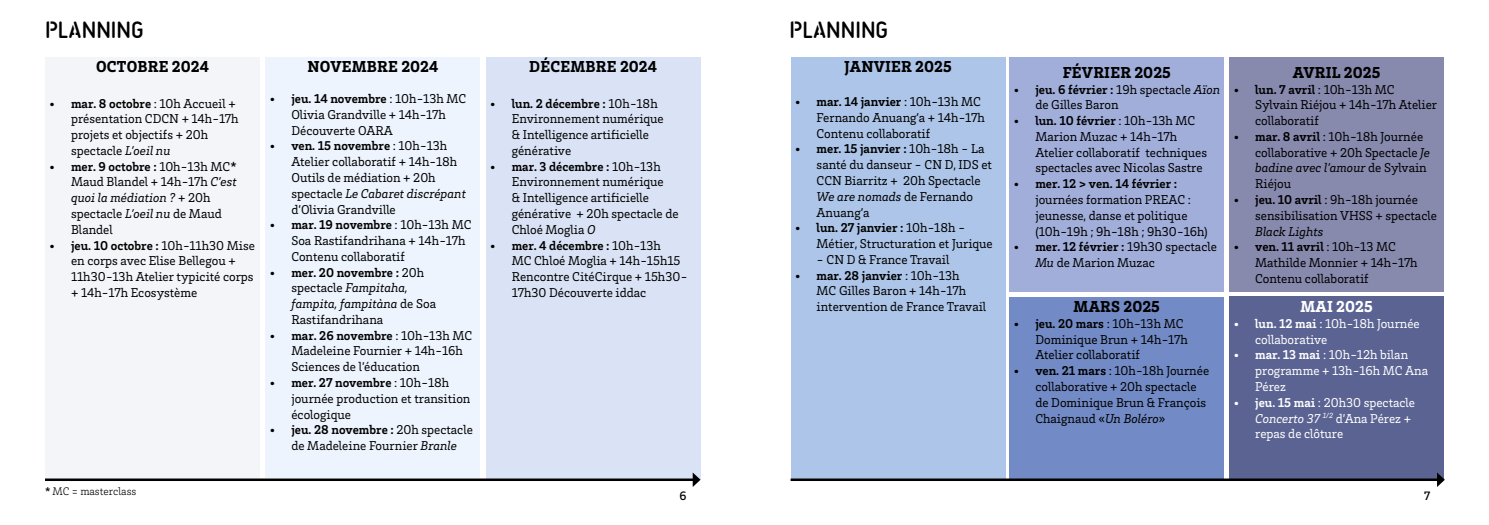
<style>
.page{position:relative;width:1489px;height:525px;background:#fff}
.page>*{position:absolute;margin:0;border:0;box-sizing:border-box;transform-origin:0 0}
.t1{font:26.25px "Stencil Allround";color:#000}
.t2{font:900 16.25px "Brix Slab";letter-spacing:.015em;color:#000}
.t3{font:900 16.25px "Brix Slab";color:#fff}
.t4{font:13.12px/15.8px "Brix Slab";color:#000}
.t5{font:13.12px/15.8px "Brix Slab";color:#fff}
.t6{font:700 13.12px "Brix Slab";color:#000}
.t7{font:italic 13.12px "Brix Slab";color:#000}
.t8{font:500 12.5px "Brix Slab";color:#000}
.t9{font:300 11.25px "Brix Slab";color:#000}
.s1{font-weight:700}
.s2{font-style:italic}
.s3{font-weight:500}
</style>
<div class="page">
<div style="left:45px;top:57px;width:215px;height:422px;background:#f4f5f9"></div>
<div style="left:265px;top:57px;width:215px;height:420px;background:#edf4fd"></div>
<div style="left:485px;top:57px;width:215px;height:422px;background:#dae3f5"></div>
<hr style="left:45px;top:478px;width:650px;height:2px;background:#000">
<svg style="left:692px;top:472px;width:8px;height:14px"></svg>
<div style="left:790px;top:57px;width:215px;height:422px;background:#adc5e8"></div>
<div style="left:1009px;top:57px;width:215px;height:235px;background:#a1aeda"></div>
<div style="left:1228px;top:57px;width:215px;height:235px;background:#8789ad"></div>
<div style="left:1009px;top:297px;width:215px;height:181px;background:#728bc6"></div>
<div style="left:1228px;top:297px;width:215px;height:183px;background:#5b6392"></div>
<hr style="left:790px;top:478px;width:648px;height:2px;background:#000">
<svg style="left:1436px;top:472px;width:8px;height:14px"></svg>
<h1 class="t1" style="left:45px;top:17px;width:100px">PLANNING</h1>
<p class="t2" style="left:96px;top:56px;width:114px">OCTOBRE 2024</p>
<p class="t4" style="left:71px;top:95px;width:169px;text-indent:-22px"><span class="s1">• mar. 8 octobre</span> : 10h Accueil + présentation CDCN + 14h-17h projets et objectifs + 20h spectacle <span class="s2">L’oeil nu</span></p>
<p class="t4" style="left:71px;top:158px;width:167px;text-indent:-22px"><span class="s1">• mer. 9 octobre :</span> 10h-13h MC<span class="s3">*<br></span>Maud Blandel + 14h-17h <span class="s2">C’est quoi la médiation ? +</span> 20h spectacle <span class="s2">L’oeil nu</span> de Maud<br>Blandel</p>
<p class="t4" style="left:71px;top:236px;width:185px;text-indent:-22px"><span class="s1">• jeu. 10 octobre :</span> 10h-11h30 Mise en corps avec Elise Bellegou +<br>11h30-13h Atelier typicité corps + 14h-17h Ecosystème</p>
<p class="t9" style="left:45px;top:484px;width:93px"><span class="s3">*</span> MC = masterclass</p>
<p class="t2" style="left:307px;top:56px;width:132px">NOVEMBRE 2024</p>
<p class="t4" style="left:291px;top:90px;width:176px;text-indent:-22px"><span class="s1">• jeu. 14 novembre</span> : 10h-13h MC<br>Olivia Grandville + 14h-17h<br>Découverte OARA</p>
<p class="t4" style="left:291px;top:137px;width:176px;text-indent:-22px"><span class="s1">• ven. 15 novembre</span> : 10h-13h<br>Atelier collaboratif + 14h-18h<br>Outils de médiation + 20h spectacle <span class="s2">Le Cabaret discrépant </span>d’Olivia Grandville</p>
<p class="t4" style="left:291px;top:216px;width:181px;text-indent:-22px"><span class="s1">• mar. 19 novembre</span> : 10h-13h MC<br>Soa Rastifandrihana + 14h-17h<br>Contenu collaboratif</p>
<p class="t4" style="left:291px;top:263px;width:146px;text-indent:-22px"><span class="s1">• mer. 20 novembre :</span> 20h spectacle <span class="s2">Fampitaha, fampita, fampitàna</span> de Soa<br>Rastifandrihana</p>
<p class="t4" style="left:291px;top:326px;width:182px;text-indent:-22px"><span class="s1">• mar. 26 novembre</span> : 10h-13h MC<br>Madeleine Fournier + 14h-16h<br>Sciences de l’éducation</p>
<p class="t4" style="left:291px;top:374px;width:180px;text-indent:-22px"><span class="s1">• mer. 27 novembre</span> : 10h-18h journée production et transition écologique</p>
<p class="t4" style="left:269px;top:421px;width:205px;text-align:center"><span class="s1">• jeu. 28 novembre :</span> 20h spectacle de Madeleine Fournier <span class="s2">Branle</span></p>
<p class="t2" style="left:529px;top:56px;width:129px">DÉCEMBRE 2024</p>
<p class="t4" style="left:511px;top:95px;width:153px;text-indent:-22px"><span class="s1">• lun. 2 décembre :</span> 10h-18h<br>Environnement numérique &amp; Intelligence artificielle générative</p>
<p class="t4" style="left:511px;top:158px;width:168px;text-indent:-22px"><span class="s1">• mar. 3 décembre :</span> 10h-13h<br>Environnement numérique<br>&amp; Intelligence artificielle générative + 20h spectacle de<br>Chloé Moglia <span class="s2">O</span></p>
<p class="t4" style="left:511px;top:236px;width:177px;text-indent:-22px"><span class="s1">• mer. 4 décembre :</span> 10h-13h<br>MC Chloé Moglia + 14h-15h15<br>Rencontre CitéCirque + 15h30-<br>17h30 Découverte iddac</p>
<h1 class="t1" style="left:789px;top:17px;width:100px">PLANNING</h1>
<p class="t2" style="left:844px;top:56px;width:109px">JANVIER 2025</p>
<p class="t4" style="left:816px;top:93px;width:170px;text-indent:-22px"><span class="s1">• mar. 14 janvier</span> : 10h-13h MC<br>Fernando Anuang’a + 14h-17h<br>Contenu collaboratif</p>
<p class="t4" style="left:816px;top:140px;width:177px;text-indent:-22px"><span class="s1">• mer. 15 janvier :</span> 10h-18h - La santé du danseur - CN D, IDS et<br>CCN Biarritz + 20h Spectacle<br><span class="s2">We are nomads</span> de Fernando<br>Anuang’a</p>
<p class="t4" style="left:816px;top:219px;width:178px;text-indent:-22px"><span class="s1">• lun. 27 janvier :</span> 10h-18h -<br>Métier, Structuration et Jurique</p>
<p class="t4" style="left:816px;top:251px;width:134px">- CN D &amp; France Travail</p>
<p class="t4" style="left:816px;top:266px;width:171px;text-indent:-22px"><span class="s1">• mar. 28 janvier</span> : 10h-13h<br>MC Gilles Baron + 14h-17h intervention de France Travail</p>
<p class="t2" style="left:1062px;top:62px;width:110px">FÉVRIER 2025</p>
<p class="t4" style="left:1035px;top:81px;width:186px;text-indent:-22px"><span class="s1">• jeu. 6 février :</span> 19h spectacle <span class="s2">Aïon </span>de Gilles Baron</p>
<p class="t4" style="left:1035px;top:112px;width:173px;text-indent:-22px"><span class="s1">• lun. 10 février</span> : 10h-13h MC<br>Marion Muzac + 14h-17h<br>Atelier collaboratif techniques spectacles avec Nicolas Sastre</p>
<p class="t6" style="left:1012px;top:175px;width:166px">• mer. 12 &gt; ven. 14 février :</p>
<p class="t4" style="left:1035px;top:191px;width:174px">journées formation PREAC : jeunesse, danse et politique (10h-19h ; 9h-18h ; 9h30-16h)</p>
<p class="t4" style="left:1035px;top:238px;width:183px;text-indent:-22px"><span class="s1">• mer. 12 février :</span> 19h30 spectacle<br><span class="s2">Mu</span> de Marion Muzac</p>
<p class="t2" style="left:1073px;top:296px;width:88px">MARS 2025</p>
<p class="t4" style="left:1035px;top:315px;width:154px;text-indent:-22px"><span class="s1">• jeu. 20 mars</span> : 10h-13h MC<br>Dominique Brun + 14h-17h<br>Atelier collaboratif</p>
<p class="t4" style="left:1035px;top:362px;width:175px;text-indent:-22px"><span class="s1">• ven. 21 mars</span> : 10h-18h Journée collaborative + 20h spectacle de Dominique Brun &amp; François<br>Chaignaud «<span class="s2">Un Boléro</span>»</p>
<p class="t2" style="left:1292px;top:62px;width:89px">AVRIL 2025</p>
<p class="t4" style="left:1255px;top:81px;width:183px;text-indent:-22px"><span class="s1">• lun. 7 avril</span> : 10h-13h MC<br>Sylvain Riéjou + 14h-17h Atelier collaboratif</p>
<p class="t4" style="left:1255px;top:128px;width:176px;text-indent:-22px"><span class="s1">• mar. 8 avril</span> : 10h-18h Journée collaborative + 20h Spectacle <span class="s2">Je badine avec l’amour</span> de Sylvain<br>Riéjou</p>
<p class="t4" style="left:1255px;top:191px;width:183px;text-indent:-22px"><span class="s1">• jeu. 10 avril</span> : 9h-18h journée sensibilisation VHSS + spectacle</p>
<p class="t7" style="left:1255px;top:222px;width:70px">Black Lights</p>
<p class="t4" style="left:1255px;top:238px;width:164px;text-indent:-22px"><span class="s1">• ven. 11 avril</span> : 10h-13 MC<br>Mathilde Monnier + 14h-17h<br>Contenu collaboratif</p>
<p class="t3" style="left:1300px;top:296px;width:74px">MAI 2025</p>
<p class="t5" style="left:1255px;top:315px;width:166px;text-indent:-22px"><span class="s1">• lun. 12 mai</span> : 10h-18h Journée collaborative</p>
<p class="t5" style="left:1255px;top:346px;width:174px;text-indent:-22px"><span class="s1">• mar. 13 mai</span> : 10h-12h bilan programme + 13h-16h MC Ana<br>Pérez</p>
<p class="t5" style="left:1255px;top:393px;width:161px;text-indent:-22px"><span class="s1">• jeu. 15 mai</span> : 20h30 spectacle<br><span class="s2">Concerto 37</span> <sup>1/2</sup> d’Ana Pérez + repas de clôture</p>
<p class="t8" style="left:679px;top:487px;width:9px">6</p>
<p class="t8" style="left:1423px;top:487px;width:8px">7</p>
</div>
